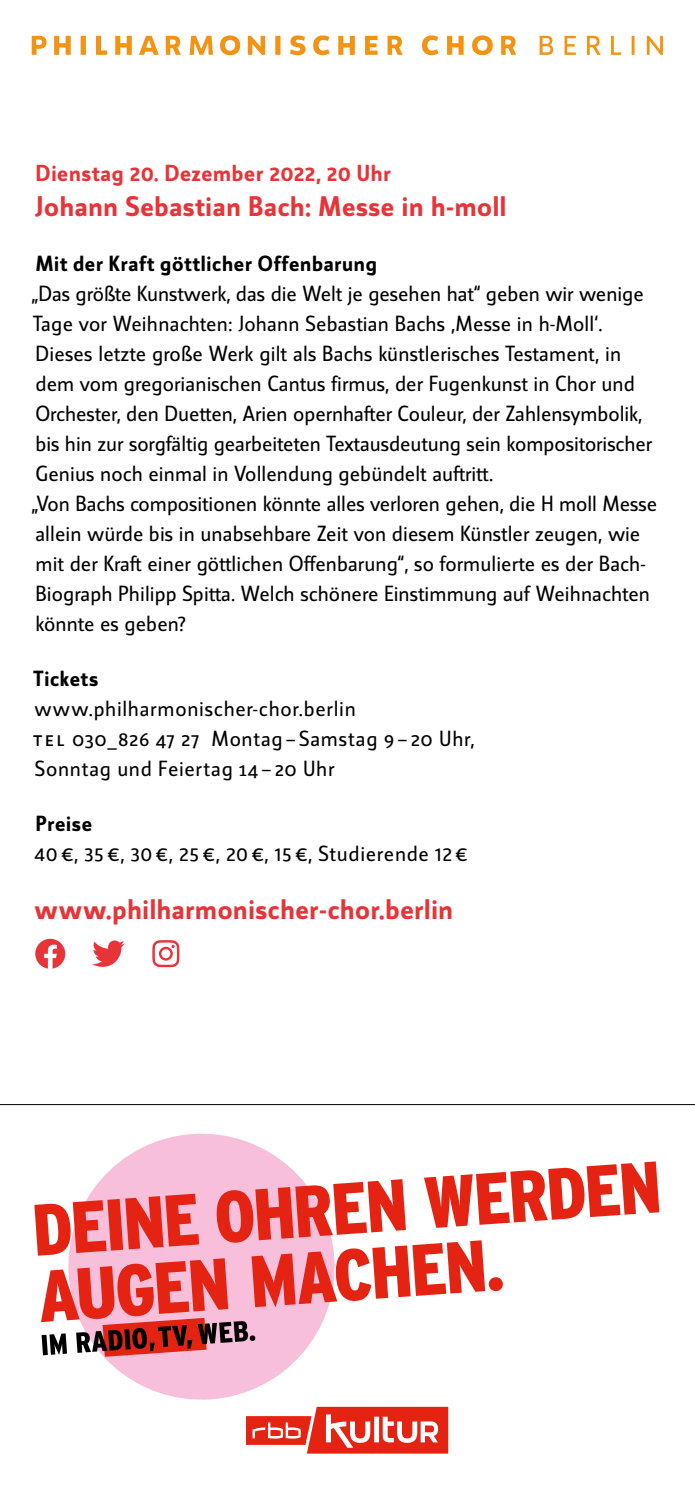
<style>
.page{position:relative;width:695px;height:1489px;background:#fff}
.page>*{position:absolute;margin:0;border:0;box-sizing:border-box;transform-origin:0 0}
.t1{font:27.5px "Manual Sans Bold Lf";letter-spacing:.025em;color:#e73439}
.t2{font:22.5px "Manual Sans Bold Lf";letter-spacing:.035em;color:#e73439}
.t3{font:21.25px/30px "Manual Sans Regular Lf";color:#000}
.t4{font:21.25px "Manual Sans Regular Lf";letter-spacing:.03em;color:#000}
.t5{font:21.25px/30px "Manual Sans";letter-spacing:.03em;color:#000}
.t6{font:21.25px "Manual Sans Bold Lf";letter-spacing:.035em;color:#000}
.s1{font-family:"Manual Sans Regular Caps Lf"}
</style>
<div class="page">
<svg style="left:35px;top:938px;width:30px;height:30px"></svg>
<svg style="left:152px;top:940px;width:27px;height:27px"></svg>
<svg style="left:92px;top:940px;width:33px;height:26px"></svg>
<svg style="left:32px;top:35px;width:630px;height:20px"></svg>
<svg style="left:0;top:1104px;width:694px;height:350px"></svg>
<p class="t2" style="left:36px;top:159px;width:356px">Dienstag 20. Dezember 2022, 20 Uhr</p>
<p class="t1" style="left:35px;top:189px;width:472px">Johann Sebastian Bach: Messe in h-moll</p>
<p class="t6" style="left:36px;top:250px;width:343px">Mit der Kraft göttlicher Offenbarung</p>
<p class="t3" style="left:32px;top:278px;width:627px">„Das größte Kunstwerk, das die Welt je gesehen hat“ geben wir wenige Tage vor Weihnachten: Johann Sebastian Bachs ,Messe in h-Moll‘.<br>Dieses letzte große Werk gilt als Bachs künstlerisches Testament, in dem vom gregorianischen Cantus firmus, der Fugenkunst in Chor und Orchester, den Duetten, Arien opernhafter Couleur, der Zahlensymbolik, bis hin zur sorgfältig gearbeiteten Textausdeutung sein kompositorischer Genius noch einmal in Vollendung gebündelt auftritt.<br>„Von Bachs compositionen könnte alles verloren gehen, die H moll Messe allein würde bis in unabsehbare Zeit von diesem Künstler zeugen, wie mit der Kraft einer göttlichen Offenbarung“, so formulierte es der Bach-Biograph Philipp Spitta. Welch schönere Einstimmung auf Weihnachten könnte es geben?</p>
<p class="t6" style="left:33px;top:665px;width:66px">Tickets</p>
<p class="t4" style="left:34px;top:695px;width:323px">www.philharmonischer-chor.berlin</p>
<p class="t5" style="left:33px;top:723px;width:443px"><span class="s1">tel</span> 030_826 47 27 Montag – Samstag 9 – 20 Uhr,<br>Sonntag und Feiertag 14 – 20 Uhr</p>
<p class="t6" style="left:36px;top:810px;width:58px">Preise</p>
<p class="t4" style="left:35px;top:840px;width:434px">40 €, 35 €, 30 €, 25 €, 20 €, 15 €, Studierende 12 €</p>
<p class="t1" style="left:35px;top:892px;width:419px">www.philharmonischer-chor.berlin</p>
</div>
